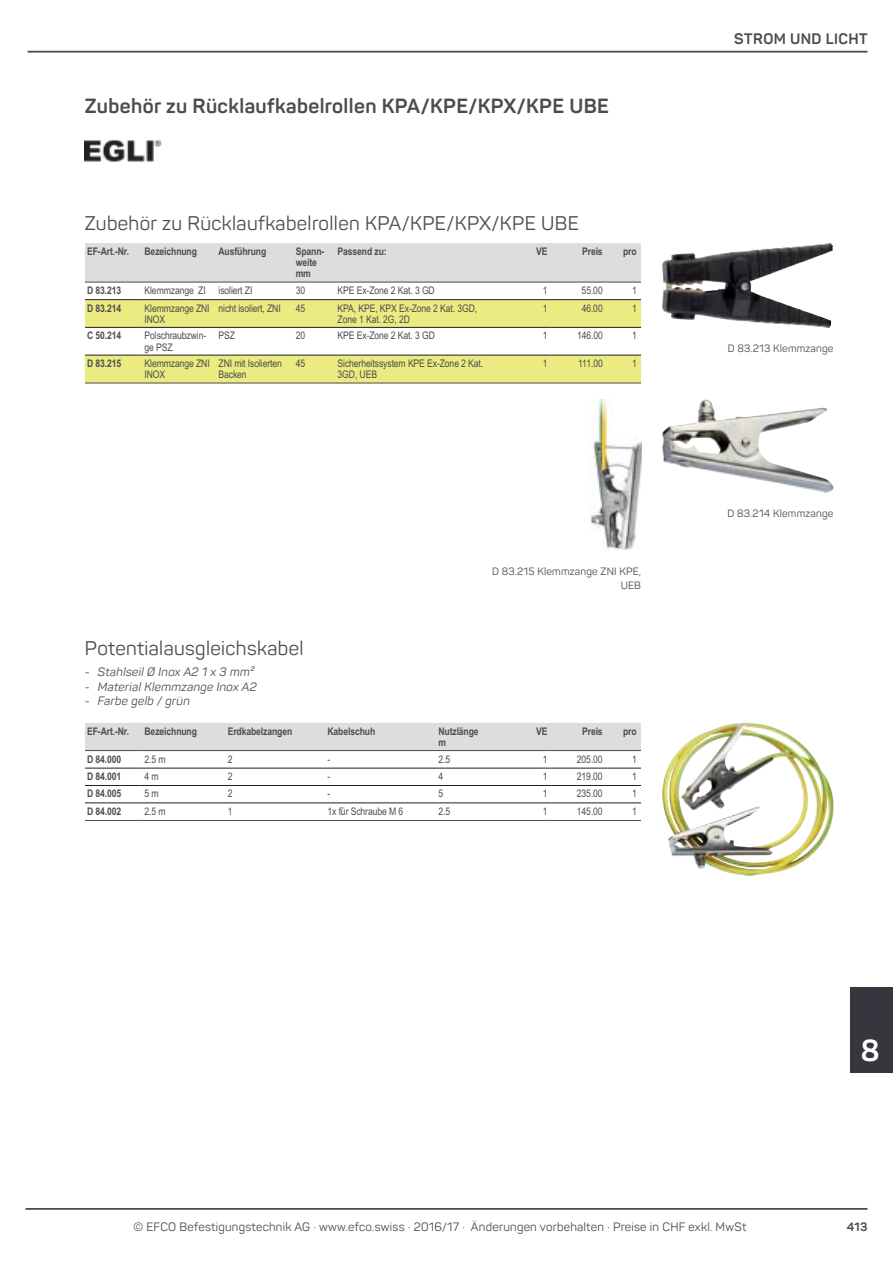
<style>
.page{position:relative;width:893px;height:1263px;background:#fff}
.page>*{position:absolute;margin:0;border:0;box-sizing:border-box;transform-origin:0 0}
.t1{font:700 30px "Panton";color:#fff}
.t2{font:700 20.25px "Panton";letter-spacing:.02em;color:#4c4c4e}
.t3{font:19.5px "Panton";letter-spacing:.02em;color:#4c4c4e}
.t4{font:700 15px "Panton";letter-spacing:.03em;color:#4c4c4e}
.t5{font:12px "Panton";letter-spacing:.02em;color:#4c4c4e}
.t6{font:italic 12px "Panton";letter-spacing:.02em;color:#4c4c4e}
.t7{font:700 12px "Panton";color:#4c4c4e}
.t8{font:10.5px/11.2px "Arial Narrow";letter-spacing:-.01em;color:#4c4c4e}
.t9{font:700 10.5px/11.2px "Arial Narrow";letter-spacing:-.01em;color:#4c4c4e}
.t10{font:10.5px/14.2px "Panton";letter-spacing:.02em;color:#4c4c4e;text-align:right}
</style>
<div class="page">
<div style="left:85px;top:243px;width:556px;height:39px;background:#dcddde"></div>
<svg style="left:85px;top:300px;width:556px;height:83px;fill:#ebeb81"></svg>
<hr style="left:85px;top:282px;width:55px;height:1px;background:#4c4c4e">
<hr style="left:140px;top:282px;width:412px;height:1px;background:#4c4c4e">
<hr style="left:552px;top:282px;width:55px;height:1px;background:#4c4c4e">
<hr style="left:607px;top:282px;width:34px;height:1px;background:#4c4c4e">
<hr style="left:85px;top:299px;width:55px;height:1px;background:#231f20">
<hr style="left:140px;top:299px;width:412px;height:1px;background:#231f20">
<hr style="left:552px;top:299px;width:55px;height:1px;background:#231f20">
<hr style="left:607px;top:299px;width:34px;height:1px;background:#231f20">
<hr style="left:85px;top:327px;width:55px;height:1px;background:#231f20">
<hr style="left:140px;top:327px;width:412px;height:1px;background:#231f20">
<hr style="left:552px;top:327px;width:55px;height:1px;background:#231f20">
<hr style="left:607px;top:327px;width:34px;height:1px;background:#231f20">
<hr style="left:85px;top:355px;width:55px;height:1px;background:#231f20">
<hr style="left:140px;top:355px;width:412px;height:1px;background:#231f20">
<hr style="left:552px;top:355px;width:55px;height:1px;background:#231f20">
<hr style="left:607px;top:355px;width:34px;height:1px;background:#231f20">
<hr style="left:85px;top:383px;width:55px;height:1px;background:#4c4c4e">
<hr style="left:140px;top:383px;width:412px;height:1px;background:#4c4c4e">
<hr style="left:552px;top:383px;width:55px;height:1px;background:#4c4c4e">
<hr style="left:607px;top:383px;width:34px;height:1px;background:#4c4c4e">
<img style="left:662px;top:400px;width:171px;height:93px">
<img style="left:590px;top:400px;width:51px;height:150px">
<div style="left:85px;top:723px;width:556px;height:27px;background:#dcddde"></div>
<hr style="left:85px;top:750px;width:55px;height:1px;background:#4c4c4e">
<hr style="left:140px;top:750px;width:412px;height:1px;background:#4c4c4e">
<hr style="left:552px;top:750px;width:55px;height:1px;background:#4c4c4e">
<hr style="left:607px;top:750px;width:34px;height:1px;background:#4c4c4e">
<hr style="left:85px;top:768px;width:55px;height:1px;background:#231f20">
<hr style="left:140px;top:768px;width:412px;height:1px;background:#231f20">
<hr style="left:552px;top:768px;width:55px;height:1px;background:#231f20">
<hr style="left:607px;top:768px;width:34px;height:1px;background:#231f20">
<hr style="left:85px;top:785px;width:55px;height:1px;background:#231f20">
<hr style="left:140px;top:785px;width:412px;height:1px;background:#231f20">
<hr style="left:552px;top:785px;width:55px;height:1px;background:#231f20">
<hr style="left:607px;top:785px;width:34px;height:1px;background:#231f20">
<hr style="left:85px;top:803px;width:55px;height:1px;background:#231f20">
<hr style="left:140px;top:803px;width:412px;height:1px;background:#231f20">
<hr style="left:552px;top:803px;width:55px;height:1px;background:#231f20">
<hr style="left:607px;top:803px;width:34px;height:1px;background:#231f20">
<hr style="left:85px;top:820px;width:55px;height:1px;background:#4c4c4e">
<hr style="left:140px;top:820px;width:412px;height:1px;background:#4c4c4e">
<hr style="left:552px;top:820px;width:55px;height:1px;background:#4c4c4e">
<hr style="left:607px;top:820px;width:34px;height:1px;background:#4c4c4e">
<img style="left:85px;top:140px;width:77px;height:22px">
<img style="left:662px;top:243px;width:168px;height:81px">
<img style="left:662px;top:723px;width:171px;height:153px">
<div style="left:850px;top:988px;width:43px;height:85px;background:#37353d"></div>
<hr style="left:25px;top:1208px;width:842px;height:2px;background:#4c4c4e">
<hr style="left:28px;top:51px;width:839px;height:2px;background:#4c4c4e">
<h2 class="t2" style="left:85px;top:98px;width:525px">Zubehör zu Rücklaufkabelrollen KPA/KPE/KPX/KPE UBE</h2>
<h3 class="t3" style="left:85px;top:216px;width:495px">Zubehör zu Rücklaufkabelrollen KPA/KPE/KPX/KPE UBE</h3>
<p class="t9" style="left:87px;top:247px;width:43px">EF-Art.-Nr.</p>
<p class="t9" style="left:145px;top:247px;width:54px">Bezeichnung</p>
<p class="t9" style="left:219px;top:247px;width:49px">Ausführung</p>
<p class="t9" style="left:296px;top:247px;width:30px">Spann&shy;weite mm</p>
<p class="t9" style="left:338px;top:247px;width:51px">Passend zu:</p>
<p class="t9" style="left:536px;top:247px;width:13px">VE</p>
<p class="t9" style="left:582px;top:247px;width:22px">Preis</p>
<p class="t9" style="left:623px;top:247px;width:15px">pro</p>
<p class="t9" style="left:87px;top:286px;width:36px">D 83.213</p>
<p class="t8" style="left:145px;top:286px;width:109px">Klemmzange ZI isoliert ZI</p>
<p class="t8" style="left:296px;top:286px;width:11px">30</p>
<p class="t8" style="left:338px;top:286px;width:99px">KPE Ex-Zone 2 Kat. 3 GD</p>
<p class="t8" style="left:543px;top:286px;width:6px">1</p>
<p class="t8" style="left:582px;top:286px;width:23px">55.00</p>
<p class="t8" style="left:632px;top:286px;width:6px">1</p>
<p class="t9" style="left:87px;top:303px;width:36px">D 83.214</p>
<p class="t8" style="left:145px;top:303px;width:67px">Klemmzange ZNI<br>INOX</p>
<p class="t8" style="left:219px;top:303px;width:64px">nicht isoliert, ZNI</p>
<p class="t8" style="left:296px;top:303px;width:11px">45</p>
<p class="t8" style="left:338px;top:303px;width:141px">KPA, KPE, KPX Ex-Zone 2 Kat. 3GD,<br>Zone 1 Kat. 2G, 2D</p>
<p class="t8" style="left:543px;top:303px;width:6px">1</p>
<p class="t8" style="left:582px;top:303px;width:23px">46.00</p>
<p class="t8" style="left:632px;top:303px;width:6px">1</p>
<p class="t9" style="left:87px;top:331px;width:36px">C 50.214</p>
<p class="t8" style="left:145px;top:331px;width:63px">Polschraubzwin&shy;ge PSZ</p>
<p class="t8" style="left:219px;top:331px;width:18px">PSZ</p>
<p class="t8" style="left:296px;top:331px;width:11px">20</p>
<p class="t8" style="left:338px;top:331px;width:99px">KPE Ex-Zone 2 Kat. 3 GD</p>
<p class="t8" style="left:543px;top:331px;width:6px">1</p>
<p class="t8" style="left:577px;top:331px;width:27px">146.00</p>
<p class="t8" style="left:632px;top:331px;width:6px">1</p>
<p class="t9" style="left:87px;top:359px;width:36px">D 83.215</p>
<p class="t8" style="left:145px;top:359px;width:67px">Klemmzange ZNI<br>INOX</p>
<p class="t8" style="left:219px;top:359px;width:65px">ZNI mit Isolierten<br>Backen</p>
<p class="t8" style="left:296px;top:359px;width:11px">45</p>
<p class="t8" style="left:338px;top:359px;width:147px">Sicherheitssystem KPE Ex-Zone 2 Kat.<br>3GD, UEB</p>
<p class="t8" style="left:543px;top:359px;width:6px">1</p>
<p class="t8" style="left:578px;top:359px;width:26px">111.00</p>
<p class="t8" style="left:632px;top:359px;width:6px">1</p>
<p class="t10" style="left:492px;top:565px;width:150px">D 83.215 Klemmzange ZNI KPE,<br>UEB</p>
<h3 class="t3" style="left:85px;top:641px;width:220px">Potentialausgleichskabel</h3>
<p class="t6" style="left:85px;top:668px;width:171px">- Stahlseil Ø Inox A2 1 x 3 mm²</p>
<p class="t6" style="left:85px;top:682px;width:173px">- Material Klemmzange Inox A2</p>
<p class="t6" style="left:85px;top:696px;width:106px">- Farbe gelb / grün</p>
<p class="t9" style="left:87px;top:726px;width:43px">EF-Art.-Nr.</p>
<p class="t9" style="left:145px;top:726px;width:54px">Bezeichnung</p>
<p class="t9" style="left:228px;top:726px;width:66px">Erdkabelzangen</p>
<p class="t9" style="left:327px;top:726px;width:49px">Kabelschuh</p>
<p class="t9" style="left:438px;top:726px;width:42px">Nutzlänge m</p>
<p class="t9" style="left:536px;top:726px;width:13px">VE</p>
<p class="t9" style="left:582px;top:726px;width:22px">Preis</p>
<p class="t9" style="left:623px;top:726px;width:15px">pro</p>
<p class="t9" style="left:87px;top:754px;width:36px">D 84.000</p>
<p class="t8" style="left:145px;top:754px;width:23px">2.5 m</p>
<p class="t8" style="left:228px;top:754px;width:6px">2</p>
<p class="t8" style="left:327px;top:754px;width:4px">-</p>
<p class="t8" style="left:438px;top:754px;width:13px">2.5</p>
<p class="t8" style="left:543px;top:754px;width:6px">1</p>
<p class="t8" style="left:577px;top:754px;width:27px">205.00</p>
<p class="t8" style="left:632px;top:754px;width:6px">1</p>
<p class="t9" style="left:87px;top:772px;width:36px">D 84.001</p>
<p class="t8" style="left:145px;top:772px;width:16px">4 m</p>
<p class="t8" style="left:228px;top:772px;width:6px">2</p>
<p class="t8" style="left:327px;top:772px;width:4px">-</p>
<p class="t8" style="left:438px;top:772px;width:6px">4</p>
<p class="t8" style="left:543px;top:772px;width:6px">1</p>
<p class="t8" style="left:577px;top:772px;width:27px">219.00</p>
<p class="t8" style="left:632px;top:772px;width:6px">1</p>
<p class="t9" style="left:87px;top:789px;width:36px">D 84.005</p>
<p class="t8" style="left:145px;top:789px;width:16px">5 m</p>
<p class="t8" style="left:228px;top:789px;width:6px">2</p>
<p class="t8" style="left:327px;top:789px;width:4px">-</p>
<p class="t8" style="left:438px;top:789px;width:6px">5</p>
<p class="t8" style="left:543px;top:789px;width:6px">1</p>
<p class="t8" style="left:577px;top:789px;width:27px">235.00</p>
<p class="t8" style="left:632px;top:789px;width:6px">1</p>
<p class="t9" style="left:87px;top:807px;width:36px">D 84.002</p>
<p class="t8" style="left:145px;top:807px;width:23px">2.5 m</p>
<p class="t8" style="left:228px;top:807px;width:6px">1</p>
<p class="t8" style="left:327px;top:807px;width:77px">1x für Schraube M 6</p>
<p class="t8" style="left:438px;top:807px;width:13px">2.5</p>
<p class="t8" style="left:543px;top:807px;width:6px">1</p>
<p class="t8" style="left:577px;top:807px;width:27px">145.00</p>
<p class="t8" style="left:632px;top:807px;width:6px">1</p>
<h3 class="t4" style="left:734px;top:34px;width:135px">STROM UND LICHT</h3>
<p class="t10" style="left:728px;top:343px;width:107px">D 83.213 Klemmzange</p>
<p class="t10" style="left:727px;top:508px;width:107px">D 83.214 Klemmzange</p>
<h1 class="t1" style="left:861px;top:1040px;width:20px">8</h1>
<p class="t5" style="left:133px;top:1222px;width:614px">© EFCO Befestigungstechnik AG · www.efco.swiss · 2016/17 · Änderungen vorbehalten · Preise in CHF exkl. MwSt</p>
<p class="t7" style="left:847px;top:1222px;width:22px">413</p>
</div>
